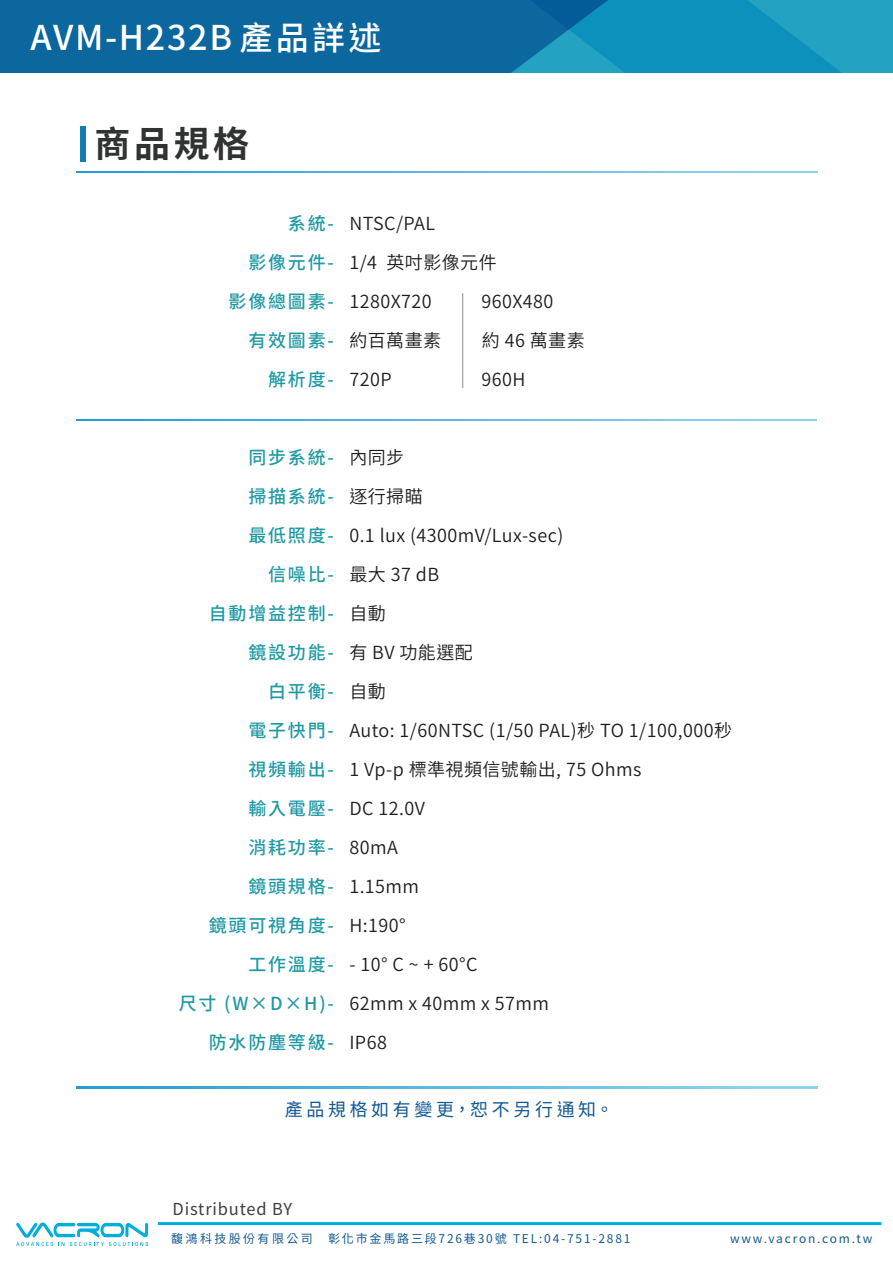
<style>
.page{position:relative;width:893px;height:1263px;background:#fff}
.page>*{position:absolute;margin:0;border:0;box-sizing:border-box;transform-origin:0 0}
.t1{font:700 36px "Noto Sans CJ Ktc";color:#313333}
.t2{font:500 34.2px "Noto Sans CJ Ktc";letter-spacing:.05em;color:#fff}
.t3{font:600 18px/39px "Noto Sans CJ Ktc";letter-spacing:.025em;color:#1e1e1e}
.t4{font:500 18px/39px "Noto Sans CJ Ktc";letter-spacing:.1em;color:#2099a5;text-align:right}
.t5{font:18px "Noto Sans Mono CJ Ktc";letter-spacing:.2em;color:#125993}
.t6{font:16.5px "Noto Sans CJ Ktc";letter-spacing:.05em;color:#3f3f3f}
.t7{font:12px "Noto Sans CJ Ktc";letter-spacing:.15em;color:#125993}
.t8{font:12px "Noto Sans CJ Ktc";letter-spacing:.2em;color:#125993}
.s1{font-size:33px}
</style>
<div class="page">
<svg style="left:77px;top:171px;width:741px;height:1px"></svg>
<svg style="left:76px;top:419px;width:741px;height:1px"></svg>
<svg style="left:77px;top:1086px;width:741px;height:2px"></svg>
<svg style="left:754px;top:0;width:139px;height:73px;background:#1b9dbf"></svg>
<svg style="left:0;top:0;width:754px;height:73px;background:#0b72a4"></svg>
<div style="left:80px;top:127px;width:5px;height:35px;background:#127baf"></div>
<svg style="left:16px;top:1222px;width:132px;height:24px"></svg>
<hr style="left:158px;top:1222px;width:723px;height:3px;background:#00aedc">
<hr style="left:462px;top:293px;width:1px;height:77px;background:#8c8c8c">
<svg style="left:462px;top:370px;width:1px;height:18px"></svg>
<h2 class="t2" style="left:31px;top:18px;width:352px">AVM-H232B <span class="s1">產品詳述</span></h2>
<h1 class="t1" style="left:95px;top:124px;width:156px">商品規格</h1>
<p class="t4" style="left:229px;top:204px;width:107px">系統-<br>影像元件-影像總圖素-有效圖素-解析度-</p>
<p class="t3" style="left:349px;top:204px;width:149px">NTSC/PAL<br>1/4 英吋影像元件<br>1280X720</p>
<p class="t3" style="left:481px;top:282px;width:74px">960X480</p>
<p class="t3" style="left:349px;top:321px;width:93px">約百萬畫素</p>
<p class="t3" style="left:482px;top:321px;width:104px">約 46 萬畫素</p>
<p class="t3" style="left:349px;top:360px;width:44px">720P</p>
<p class="t3" style="left:481px;top:360px;width:45px">960H</p>
<p class="t4" style="left:179px;top:438px;width:157px">同步系統-<br>掃描系統-<br>最低照度-<br>信噪比-<br>自動增益控制-<br>鏡設功能-<br>白平衡-<br>電子快門-<br>視頻輸出-<br>輸入電壓-<br>消耗功率-<br>鏡頭規格-<br>鏡頭可視角度-<br>工作溫度-<br>尺寸 (W×D×H)-防水防塵等級-</p>
<p class="t3" style="left:349px;top:438px;width:384px">內同步<br>逐行掃瞄<br>0.1 lux (4300mV/Lux-sec)<br>最大 37 dB<br>自動<br>有 BV 功能選配<br>自動<br>Auto: 1/60NTSC (1/50 PAL)秒 TO 1/100,000秒<br>1 Vp-p 標準視頻信號輸出, 75 Ohms<br>DC 12.0V<br>80mA<br>1.15mm<br>H:190°</p>
<p class="t3" style="left:349px;top:945px;width:201px">- 10° C ~ + 60°C<br>62mm x 40mm x 57mm<br>IP68</p>
<p class="t5" style="left:285px;top:1099px;width:330px">產品規格如有變更，恕不另行通知。</p>
<p class="t6" style="left:173px;top:1200px;width:121px">Distributed BY</p>
<p class="t8" style="left:171px;top:1232px;width:143px">馥鴻科技股份有限公司</p>
<p class="t7" style="left:328px;top:1232px;width:304px">彰化市金馬路三段726巷30號 TEL:04-751-2881</p>
<p class="t7" style="left:730px;top:1232px;width:144px">www.vacron.com.tw</p>
</div>
